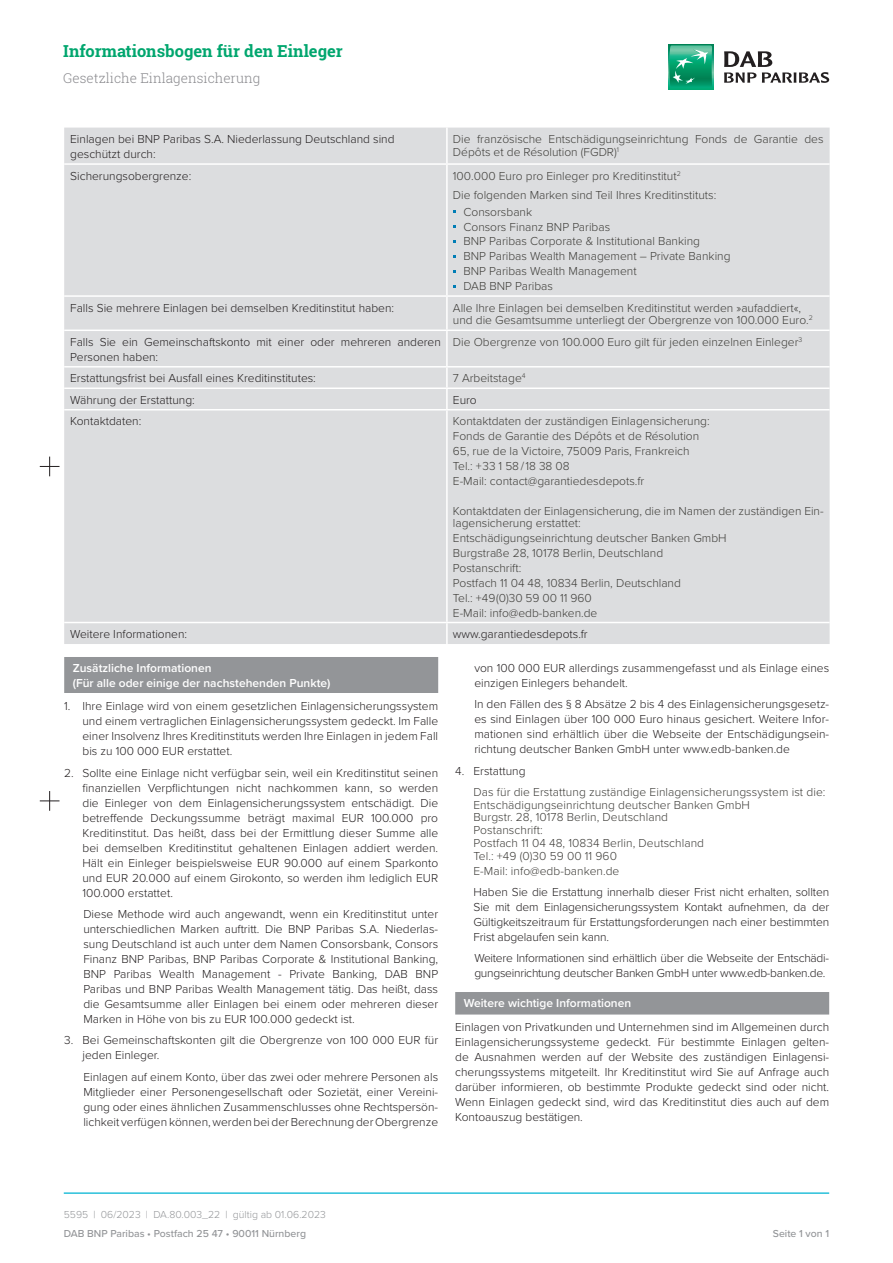
<style>
.page{position:relative;width:893px;height:1263px;background:#fff}
.page>*{position:absolute;margin:0;border:0;box-sizing:border-box;transform-origin:0 0}
.t1{font:700 16.5px "Roboto Slab";color:#00a66e}
.t2{font:300 13.5px "Roboto Slab";color:#8a8a8e}
.DAB_Copy_8{font:300 12px/15px "Proxima Nova";color:#231f20;text-align:justify}
.NEU_Content_Tabelle{font:300 12px/12.8px "Proxima Nova";color:#3e3d39}
.DAB_Copy_8-2{font:300 12px/12.8px "Proxima Nova";letter-spacing:.005em;color:#3e3d39}
.DAB_Copy_8-3{font:300 12px/15px "Proxima Nova";letter-spacing:-.02em;color:#231f20}
.DAB_Abschnitt_Grau_Z{font:600 12px/15px "Proxima Nova";color:#fff}
.DAB_Abschnitt_Grau_8{font:600 12px "Proxima Nova";color:#fff}
.t3{font:500 10.5px "Proxima Nova";color:#939598}
.t4{font:300 10.5px "Proxima Nova";color:#939598}
</style>
<div class="page">
<hr style="left:64px;top:1192px;width:765px;height:2px;background:#29c0da">
<svg style="left:668px;top:45px;width:45px;height:44px"></svg>
<svg style="left:669px;top:45px;width:43px;height:43px;background:#2cab81"></svg>
<svg style="left:724px;top:51px;width:105px;height:32px"></svg>
<div style="left:64px;top:128px;width:766px;height:516px;background:#dcdddf"></div>
<hr style="left:446px;top:128px;width:2px;height:35px;background:#fff">
<hr style="left:64px;top:163px;width:383px;height:2px;background:#fff">
<hr style="left:447px;top:163px;width:383px;height:2px;background:#fff">
<hr style="left:446px;top:165px;width:2px;height:130px;background:#fff">
<hr style="left:64px;top:295px;width:383px;height:2px;background:#fff">
<hr style="left:447px;top:295px;width:383px;height:2px;background:#fff">
<hr style="left:446px;top:297px;width:2px;height:33px;background:#fff">
<hr style="left:64px;top:330px;width:383px;height:1px;background:#fff">
<hr style="left:447px;top:330px;width:383px;height:1px;background:#fff">
<hr style="left:446px;top:331px;width:2px;height:35px;background:#fff">
<hr style="left:64px;top:366px;width:383px;height:1px;background:#fff">
<hr style="left:447px;top:366px;width:383px;height:1px;background:#fff">
<hr style="left:446px;top:367px;width:2px;height:20px;background:#fff">
<hr style="left:64px;top:387px;width:383px;height:2px;background:#fff">
<hr style="left:447px;top:387px;width:383px;height:2px;background:#fff">
<hr style="left:446px;top:389px;width:2px;height:20px;background:#fff">
<hr style="left:64px;top:409px;width:383px;height:1px;background:#fff">
<hr style="left:447px;top:409px;width:383px;height:1px;background:#fff">
<hr style="left:446px;top:410px;width:2px;height:212px;background:#fff">
<hr style="left:64px;top:622px;width:383px;height:1px;background:#fff">
<hr style="left:447px;top:622px;width:383px;height:1px;background:#fff">
<hr style="left:446px;top:623px;width:2px;height:21px;background:#fff">
<div style="left:64px;top:657px;width:374px;height:36px;background:#939598"></div>
<div style="left:455px;top:992px;width:374px;height:22px;background:#939598"></div>
<svg style="left:40px;top:457px;width:20px;height:19px"></svg>
<svg style="left:40px;top:791px;width:20px;height:20px"></svg>
<h1 class="t1" style="left:63px;top:40px;width:281px">Informationsbogen für den Einleger</h1>
<p class="t2" style="left:63px;top:69px;width:199px">Gesetzliche Einlagensicherung</p>
<p class="DAB_Copy_8" style="left:70px;top:131px;width:326px">Einlagen bei BNP Paribas S.A. Niederlassung Deutschland sind geschützt durch:</p>
<p class="NEU_Content_Tabelle" style="left:453px;top:132px;width:372px">Die französische Entschädigungseinrichtung Fonds de Garantie des<br>Dépôts et de Résolution (FGDR)<sup>1</sup></p>
<p class="DAB_Copy_8" style="left:70px;top:167px;width:123px">Sicherungsobergrenze:</p>
<p class="NEU_Content_Tabelle" style="left:453px;top:165px;width:265px;line-height:19.2px">100.000 Euro pro Einleger pro Kreditinstitut<sup>2<br></sup>Die folgenden Marken sind Teil Ihres Kreditinstituts:</p>
<p class="NEU_Content_Tabelle" style="left:463px;top:205px;width:70px">Consorsbank</p>
<p class="NEU_Content_Tabelle" style="left:463px;top:220px;width:148px">Consors Finanz BNP Paribas</p>
<p class="NEU_Content_Tabelle" style="left:463px;top:234px;width:238px">BNP Paribas Corporate &amp; Institutional Banking</p>
<p class="NEU_Content_Tabelle" style="left:463px;top:249px;width:269px">BNP Paribas Wealth Management – Private Banking</p>
<p class="NEU_Content_Tabelle" style="left:463px;top:264px;width:175px">BNP Paribas Wealth Management</p>
<p class="NEU_Content_Tabelle" style="left:463px;top:279px;width:91px">DAB BNP Paribas</p>
<p class="DAB_Copy_8" style="left:70px;top:299px;width:325px">Falls Sie mehrere Einlagen bei demselben Kreditinstitut haben:</p>
<p class="NEU_Content_Tabelle" style="left:453px;top:300px;width:361px">Alle Ihre Einlagen bei demselben Kreditinstitut werden »aufaddiert«, und die Gesamtsumme unterliegt der Obergrenze von 100.000 Euro.<sup>2</sup></p>
<p class="DAB_Copy_8" style="left:70px;top:334px;width:372px">Falls Sie ein Gemeinschaftskonto mit einer oder mehreren anderen<br>Personen haben:</p>
<p class="NEU_Content_Tabelle" style="left:453px;top:335px;width:351px">Die Obergrenze von 100.000 Euro gilt für jeden einzelnen Einleger<sup>3</sup></p>
<p class="DAB_Copy_8" style="left:70px;top:370px;width:247px">Erstattungsfrist bei Ausfall eines Kreditinstitutes:</p>
<p class="NEU_Content_Tabelle" style="left:453px;top:371px;width:74px">7 Arbeitstage<sup>4</sup></p>
<p class="DAB_Copy_8" style="left:70px;top:392px;width:126px">Währung der Erstattung:</p>
<p class="DAB_Copy_8" style="left:453px;top:392px;width:25px">Euro</p>
<p class="DAB_Copy_8" style="left:70px;top:413px;width:73px">Kontaktdaten:</p>
<p class="NEU_Content_Tabelle" style="left:453px;top:414px;width:258px">Kontaktdaten der zuständigen Einlagensicherung:</p>
<p class="NEU_Content_Tabelle" style="left:453px;top:429px;width:248px">Fonds de Garantie des Dépôts et de Résolution</p>
<p class="NEU_Content_Tabelle" style="left:453px;top:444px;width:238px">65, rue de la Victoire, 75009 Paris, Frankreich</p>
<p class="NEU_Content_Tabelle" style="left:453px;top:459px;width:118px">Tel.: + 33 1 58 / 18 38 08</p>
<p class="NEU_Content_Tabelle" style="left:453px;top:474px;width:193px">E-Mail: contact@garantiedesdepots.fr</p>
<p class="NEU_Content_Tabelle" style="left:453px;top:503px;width:372px">Kontaktdaten der Einlagensicherung, die im Namen der zuständigen Ein&shy;lagensicherung erstattet:</p>
<p class="NEU_Content_Tabelle" style="left:453px;top:531px;width:275px">Entschädigungseinrichtung deutscher Banken GmbH</p>
<p class="NEU_Content_Tabelle" style="left:453px;top:546px;width:212px">Burgstraße 28, 10178 Berlin, Deutschland</p>
<p class="NEU_Content_Tabelle" style="left:453px;top:561px;width:70px">Postanschrift:</p>
<p class="NEU_Content_Tabelle" style="left:453px;top:576px;width:230px">Postfach 11 04 48, 10834 Berlin, Deutschland</p>
<p class="NEU_Content_Tabelle" style="left:453px;top:591px;width:141px">Tel.: +49 (0)30 59 00 11 960</p>
<p class="NEU_Content_Tabelle" style="left:453px;top:605px;width:146px">E-Mail: info@edb-banken.de</p>
<p class="DAB_Copy_8" style="left:70px;top:626px;width:118px">Weitere Informationen:</p>
<p class="DAB_Copy_8" style="left:453px;top:626px;width:136px">www.garantiedesdepots.fr</p>
<p class="DAB_Abschnitt_Grau_Z" style="left:73px;top:660px;width:259px">Zusätzliche Informationen<br>(Für alle oder einige der nachstehenden Punkte)</p>
<p class="DAB_Copy_8" style="left:82px;top:698px;width:357px;text-indent:-18px">1. Ihre Einlage wird von einem gesetzlichen Einlagensicherungssystem und einem vertraglichen Einlagensicherungssystem gedeckt. Im Falle einer Insolvenz Ihres Kreditinstituts werden Ihre Einlagen in jedem Fall bis zu 100 000 EUR erstattet.</p>
<p class="DAB_Copy_8" style="left:82px;top:764px;width:357px;text-indent:-18px">2. Sollte eine Einlage nicht verfügbar sein, weil ein Kreditinstitut seinen finanziellen Verpflichtungen nicht nachkommen kann, so werden die Einleger von dem Einlagensicherungssystem entschädigt. Die betreffende Deckungssumme beträgt maximal EUR 100.000 pro Kreditinstitut. Das heißt, dass bei der Ermittlung dieser Summe alle bei demselben Kreditinstitut gehaltenen Einlagen addiert werden.<br>Hält ein Einleger beispielsweise EUR 90.000 auf einem Sparkonto und EUR 20.000 auf einem Girokonto, so werden ihm lediglich EUR 100.000 erstattet.</p>
<p class="DAB_Copy_8" style="left:83px;top:906px;width:356px">Diese Methode wird auch angewandt, wenn ein Kreditinstitut unter unterschiedlichen Marken auftritt. Die BNP Paribas S.A. Niederlas&shy;sung Deutschland ist auch unter dem Namen Consorsbank, Consors Finanz BNP Paribas, BNP Paribas Corporate &amp; Institutional Banking, BNP Paribas Wealth Management - Private Banking, DAB BNP Paribas und BNP Paribas Wealth Management tätig. Das heißt, dass die Gesamtsumme aller Einlagen bei einem oder mehreren dieser Marken in Höhe von bis zu EUR 100.000 gedeckt ist.</p>
<p class="DAB_Copy_8" style="left:82px;top:1032px;width:357px;text-indent:-18px">3. Bei Gemeinschaftskonten gilt die Obergrenze von 100 000 EUR für jeden Einleger.</p>
<p class="DAB_Copy_8" style="left:83px;top:1069px;width:356px">Einlagen auf einem Konto, über das zwei oder mehrere Personen als Mitglieder einer Personengesellschaft oder Sozietät, einer Vereini&shy;gung oder eines ähnlichen Zusammenschlusses ohne Rechtspersön&shy;lichkeit verfügen können, werden bei der Berechnung der Obergrenze</p>
<p class="DAB_Copy_8" style="left:474px;top:660px;width:356px">von 100 000 EUR allerdings zusammengefasst und als Einlage eines einzigen Einlegers behandelt.</p>
<p class="DAB_Copy_8" style="left:474px;top:696px;width:356px">In den Fällen des § 8 Absätze 2 bis 4 des Einlagensicherungsgesetz&shy;es sind Einlagen über 100 000 Euro hinaus gesichert. Weitere Infor&shy;mationen sind erhältlich über die Webseite der Entschädigungsein&shy;richtung deutscher Banken GmbH unter www.edb-banken.de</p>
<p class="DAB_Copy_8" style="left:455px;top:762px;width:72px">4. Erstattung</p>
<p class="DAB_Copy_8-2" style="left:473px;top:785px;width:353px">Das für die Erstattung zuständige Einlagensicherungssystem ist die:<br>Entschädigungseinrichtung deutscher Banken GmbH<br>Burgstr. 28, 10178 Berlin, Deutschland<br>Postanschrift:<br>Postfach 11 04 48, 10834 Berlin, Deutschland<br>Tel.: +49 (0)30 59 00 11 960</p>
<p class="DAB_Copy_8-2" style="left:473px;top:864px;width:147px">E-Mail: info@edb-banken.de</p>
<p class="DAB_Copy_8" style="left:473px;top:884px;width:357px">Haben Sie die Erstattung innerhalb dieser Frist nicht erhalten, sollten Sie mit dem Einlagensicherungssystem Kontakt aufnehmen, da der Gültigkeitszeitraum für Erstattungsforderungen nach einer bestimmten Frist abgelaufen sein kann.</p>
<p class="DAB_Copy_8-3" style="left:474px;top:950px;width:356px">Weitere Informationen sind erhältlich über die Webseite der Entschädi&shy;gungseinrichtung deutscher Banken GmbH unter www.edb-banken.de.</p>
<p class="DAB_Abschnitt_Grau_8" style="left:464px;top:994px;width:169px">Weitere wichtige Informationen</p>
<p class="DAB_Copy_8" style="left:455px;top:1019px;width:375px">Einlagen von Privatkunden und Unternehmen sind im Allgemeinen durch Einlagensicherungssysteme gedeckt. Für bestimmte Einlagen gelten&shy;de Ausnahmen werden auf der Website des zuständigen Einlagensi&shy;cherungssystems mitgeteilt. Ihr Kreditinstitut wird Sie auf Anfrage auch darüber informieren, ob bestimmte Produkte gedeckt sind oder nicht.<br>Wenn Einlagen gedeckt sind, wird das Kreditinstitut dies auch auf dem Kontoauszug bestätigen.</p>
<p class="t4" style="left:64px;top:1207px;width:264px">5595 | 06/2023 | DA.80.003_22 | gültig ab 01.06.2023</p>
<p class="t3" style="left:64px;top:1226px;width:244px">DAB BNP Paribas • Postfach 25 47 • 90011 Nürnberg</p>
<p class="t3" style="left:773px;top:1226px;width:58px">Seite 1 von 1</p>
</div>
